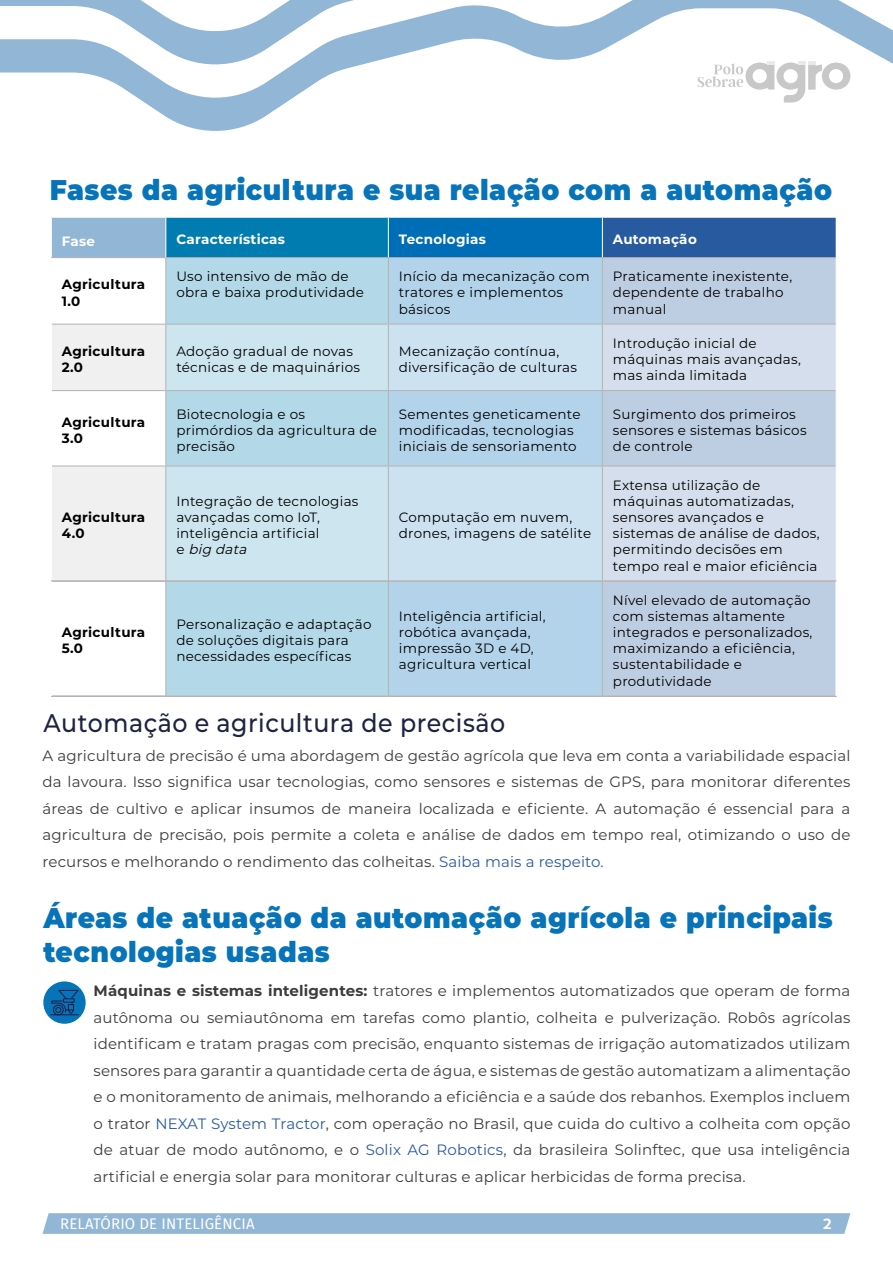
<style>
.page{position:relative;width:893px;height:1263px;background:#fff}
.page>*{position:absolute;margin:0;border:0;box-sizing:border-box;transform-origin:0 0}
.t1{font:900 28.5px/34.2px "Montserrat";letter-spacing:.02em;color:#0774b9;scale:.93 1}
.t2{font:100 25.5px "Montserrat";letter-spacing:.02em;color:#1d2341;scale:.93 1}
.t3{font:15px/26.5px "Montserrat";letter-spacing:.01em;color:#3c3c3c;text-align:justify}
.t4{font:15px "Fira Sans";letter-spacing:.01em;color:#fff}
.t5{font:700 15px "Campuni";color:#fff}
.t6{font:13.5px/16.2px "Montserrat";letter-spacing:.02em;color:#000}
.t7{font:700 13.5px/16.2px "Montserrat";letter-spacing:.02em;color:#000}
.t8{font:700 13.5px "Montserrat";letter-spacing:.02em;color:#fff}
.s1{font-style:italic}
.s2{color:#285aa0}
.s3{font-weight:700}
</style>
<div class="page">
<svg style="left:0;top:70px;width:851px;height:61px"></svg>
<svg style="left:0;top:3px;width:893px;height:67px"></svg>
<svg style="left:0;top:0;width:844px;height:3px"></svg>
<svg style="left:43px;top:1213px;width:807px;height:21px;background:#93b7d6"></svg>
<div style="left:43px;top:981px;width:43px;height:43px;background:#0574b9;border-radius:50%"></div>
<svg style="left:697px;top:61px;width:153px;height:42px"></svg>
<div style="left:51px;top:217px;width:115px;height:41px;background:#91b6d6"></div>
<div style="left:166px;top:217px;width:222px;height:41px;background:#007cb0"></div>
<div style="left:388px;top:217px;width:214px;height:41px;background:#006db7"></div>
<div style="left:602px;top:217px;width:234px;height:41px;background:#285aa0"></div>
<svg style="left:52px;top:258px;width:113px;height:438px"></svg>
<div style="left:166px;top:258px;width:222px;height:438px;background:#b3d8e7"></div>
<div style="left:389px;top:258px;width:213px;height:438px;background:#b3d3ea"></div>
<div style="left:603px;top:258px;width:233px;height:438px;background:#becee2"></div>
<svg style="left:52px;top:325px;width:113px;height:256px"></svg>
<svg style="left:166px;top:325px;width:222px;height:256px;background:#c4e0ec"></svg>
<svg style="left:389px;top:325px;width:213px;height:256px;background:#c4ddee"></svg>
<svg style="left:603px;top:325px;width:233px;height:256px;background:#cdd9e8"></svg>
<hr style="left:602px;top:258px;width:1px;height:66px;background:#b3b2b2">
<hr style="left:602px;top:324px;width:1px;height:66px;background:#b3b2b2">
<hr style="left:602px;top:391px;width:1px;height:75px;background:#b3b2b2">
<hr style="left:602px;top:466px;width:1px;height:115px;background:#b3b2b2">
<hr style="left:602px;top:581px;width:1px;height:115px;background:#b3b2b2">
<hr style="left:165px;top:258px;width:1px;height:66px;background:#b3b2b2">
<hr style="left:388px;top:258px;width:1px;height:66px;background:#b3b2b2">
<hr style="left:165px;top:324px;width:1px;height:66px;background:#b3b2b2">
<hr style="left:388px;top:324px;width:1px;height:66px;background:#b3b2b2">
<hr style="left:165px;top:391px;width:1px;height:75px;background:#b3b2b2">
<hr style="left:388px;top:391px;width:1px;height:75px;background:#b3b2b2">
<hr style="left:165px;top:466px;width:1px;height:115px;background:#b3b2b2">
<hr style="left:388px;top:466px;width:1px;height:115px;background:#b3b2b2">
<hr style="left:165px;top:581px;width:1px;height:115px;background:#b3b2b2">
<hr style="left:388px;top:581px;width:1px;height:115px;background:#b3b2b2">
<hr style="left:51px;top:257px;width:115px;height:1px;background:#b3b2b2">
<hr style="left:166px;top:257px;width:222px;height:1px;background:#b3b2b2">
<hr style="left:388px;top:257px;width:214px;height:1px;background:#b3b2b2">
<hr style="left:602px;top:257px;width:234px;height:1px;background:#b3b2b2">
<hr style="left:52px;top:324px;width:114px;height:1px;background:#b3b2b2">
<hr style="left:166px;top:324px;width:222px;height:1px;background:#b3b2b2">
<hr style="left:388px;top:324px;width:214px;height:1px;background:#b3b2b2">
<hr style="left:602px;top:324px;width:234px;height:1px;background:#b3b2b2">
<hr style="left:52px;top:390px;width:114px;height:1px;background:#b3b2b2">
<hr style="left:166px;top:390px;width:222px;height:1px;background:#b3b2b2">
<hr style="left:388px;top:390px;width:214px;height:1px;background:#b3b2b2">
<hr style="left:602px;top:390px;width:234px;height:1px;background:#b3b2b2">
<hr style="left:52px;top:466px;width:114px;height:1px;background:#b3b2b2">
<hr style="left:166px;top:466px;width:222px;height:1px;background:#b3b2b2">
<hr style="left:388px;top:466px;width:214px;height:1px;background:#b3b2b2">
<hr style="left:602px;top:466px;width:234px;height:1px;background:#b3b2b2">
<hr style="left:51px;top:217px;width:115px;height:1px;background:#fff">
<hr style="left:51px;top:218px;width:1px;height:39px;background:#fff">
<hr style="left:166px;top:217px;width:222px;height:1px;background:#fff">
<hr style="left:388px;top:217px;width:214px;height:1px;background:#fff">
<hr style="left:602px;top:217px;width:235px;height:1px;background:#fff">
<hr style="left:165px;top:218px;width:1px;height:39px;background:#fff">
<hr style="left:388px;top:218px;width:1px;height:39px;background:#fff">
<hr style="left:602px;top:218px;width:1px;height:39px;background:#fff">
<hr style="left:51px;top:581px;width:115px;height:1px;background:#b3b2b2">
<hr style="left:166px;top:581px;width:222px;height:1px;background:#b3b2b2">
<hr style="left:388px;top:581px;width:214px;height:1px;background:#b3b2b2">
<hr style="left:602px;top:581px;width:235px;height:1px;background:#b3b2b2">
<hr style="left:51px;top:696px;width:115px;height:1px;background:#b3b2b2">
<hr style="left:166px;top:696px;width:222px;height:1px;background:#b3b2b2">
<hr style="left:388px;top:696px;width:214px;height:1px;background:#b3b2b2">
<hr style="left:602px;top:696px;width:235px;height:1px;background:#b3b2b2">
<hr style="left:51px;top:581px;width:1px;height:115px;background:#fff">
<hr style="left:836px;top:581px;width:1px;height:115px;background:#fff">
<svg style="left:50px;top:989px;width:29px;height:27px"></svg>
<h1 class="t1" style="left:50px;top:171px;width:843px">Fases da agricultura e sua relação com a automação</h1>
<p class="t8" style="left:62px;top:231px;width:35px">Fase</p>
<p class="t8" style="left:176px;top:229px;width:110px">Características</p>
<p class="t8" style="left:399px;top:229px;width:88px">Tecnologias</p>
<p class="t8" style="left:613px;top:229px;width:85px">Automação</p>
<p class="t7" style="left:62px;top:276px;width:85px">Agricultura<br>1.0</p>
<p class="t6" style="left:176px;top:268px;width:189px">Uso intensivo de mão de obra e baixa produtividade</p>
<p class="t6" style="left:399px;top:268px;width:192px">Início da mecanização com tratores e implementos básicos</p>
<p class="t6" style="left:613px;top:268px;width:181px">Praticamente inexistente, dependente de trabalho manual</p>
<p class="t7" style="left:62px;top:342px;width:85px">Agricultura<br>2.0</p>
<p class="t6" style="left:176px;top:342px;width:185px">Adoção gradual de novas técnicas e de maquinários</p>
<p class="t6" style="left:399px;top:342px;width:180px">Mecanização contínua, diversificação de culturas</p>
<p class="t6" style="left:613px;top:334px;width:189px">Introdução inicial de máquinas mais avançadas, mas ainda limitada</p>
<p class="t7" style="left:62px;top:413px;width:85px">Agricultura<br>3.0</p>
<p class="t6" style="left:176px;top:405px;width:202px">Biotecnologia e os primórdios da agricultura de precisão</p>
<p class="t6" style="left:399px;top:405px;width:183px">Sementes geneticamente modificadas, tecnologias iniciais de sensoriamento</p>
<p class="t6" style="left:613px;top:405px;width:195px">Surgimento dos primeiros sensores e sistemas básicos de controle</p>
<p class="t7" style="left:62px;top:508px;width:85px">Agricultura<br>4.0</p>
<p class="t6" style="left:176px;top:492px;width:184px">Integração de tecnologias avançadas como IoT, inteligência artificial<br>e <span class="s1">big data</span></p>
<p class="t6" style="left:399px;top:509px;width:194px">Computação em nuvem, drones, imagens de satélite</p>
<p class="t7" style="left:62px;top:623px;width:85px">Agricultura<br>5.0</p>
<p class="t6" style="left:176px;top:616px;width:197px">Personalização e adaptação de soluções digitais para necessidades específicas</p>
<p class="t6" style="left:399px;top:607px;width:148px">Inteligência artificial, robótica avançada, impressão 3D e 4D, agricultura vertical</p>
<h2 class="t2" style="left:43px;top:706px;width:498px">Automação e agricultura de precisão</h2>
<p class="t6" style="left:613px;top:476px;width:208px">Extensa utilização de máquinas automatizadas, sensores avançados e sistemas de análise de dados, permitindo decisões em tempo real e maior eficiência</p>
<p class="t6" style="left:613px;top:591px;width:201px">Nível elevado de automação com sistemas altamente integrados e personalizados, maximizando a eficiência, sustentabilidade e produtividade</p>
<p class="t3" style="left:43px;top:741px;width:809px">A agricultura de precisão é uma abordagem de gestão agrícola que leva em conta a variabilidade espacial da lavoura. Isso significa usar tecnologias, como sensores e sistemas de GPS, para monitorar diferentes áreas de cultivo e aplicar insumos de maneira localizada e eficiente. A automação é essencial para a agricultura de precisão, pois permite a coleta e análise de dados em tempo real, otimizando o uso de recursos e melhorando o rendimento das colheitas. <span class="s2">Saiba mais a respeito.</span></p>
<h1 class="t1" style="left:43px;top:899px;width:850px">Áreas de atuação da automação agrícola e principais tecnologias usadas</h1>
<p class="t3" style="left:94px;top:977px;width:758px"><span class="s3">Máquinas e sistemas inteligentes:</span> tratores e implementos automatizados que operam de forma autônoma ou semiautônoma em tarefas como plantio, colheita e pulverização. Robôs agrícolas identificam e tratam pragas com precisão, enquanto sistemas de irrigação automatizados utilizam sensores para garantir a quantidade certa de água, e sistemas de gestão automatizam a alimentação e o monitoramento de animais, melhorando a eficiência e a saúde dos rebanhos. Exemplos incluem o trator <span class="s2">NEXAT System Tractor</span>, com operação no Brasil, que cuida do cultivo a colheita com opção de atuar de modo autônomo, e o <span class="s2">Solix AG Robotics</span>, da brasileira Solinftec, que usa inteligência artificial e energia solar para monitorar culturas e aplicar herbicidas de forma precisa.</p>
<p class="t4" style="left:60px;top:1213px;width:196px">RELATÓRIO DE INTELIGÊNCIA</p>
<p class="t5" style="left:823px;top:1214px;width:10px">2</p>
</div>
